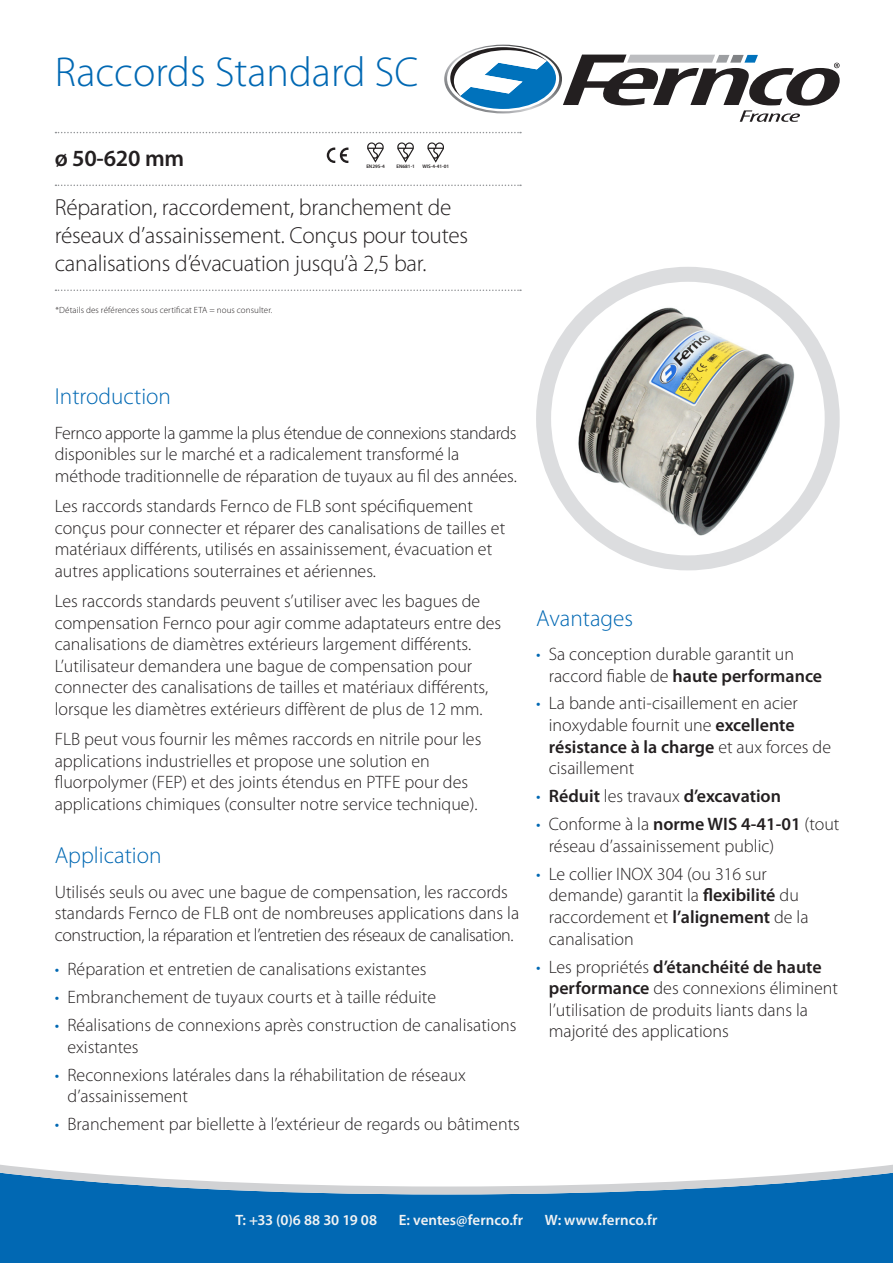
<style>
.page{position:relative;width:893px;height:1263px;background:#fff}
.page>*{position:absolute;margin:0;border:0;box-sizing:border-box;transform-origin:0 0}
.Page_Title{font:300 42px "Myriad Pro";color:#0168b3}
.Product_header{font:300 23.25px/27.9px "Myriad Pro";letter-spacing:-.01em;color:#231f20}
.Subtitle{font:300 23.25px "Myriad Pro";color:#0168b3}
.Product_header-2{font:600 23.25px "Myriad Pro";letter-spacing:-.01em;color:#231f20}
.Body_text{font:300 18px/21.6px "Myriad Pro";color:#231f20}
.t1{font:600 18px "Myriad Pro";color:#231f20}
.t2{font:600 15px "Myriad Pro";letter-spacing:.005em;color:#f2f3f4}
.t3{font:300 9px "Myriad Pro";letter-spacing:.015em;color:#231f20}
.Kitemark{font:600 5.1px "Myriad Pro";color:#231f20}
.s1{color:#0168b3}
.s2{font-weight:600}
.s3{font-weight:300;color:#0168b3}
.s4{font-weight:300}
</style>
<div class="page">
<svg style="left:55px;top:185px;width:466px;height:1px"></svg>
<svg style="left:55px;top:290px;width:466px;height:1px"></svg>
<svg style="left:544px;top:274px;width:288px;height:289px"></svg>
<img style="left:565px;top:306px;width:251px;height:230px">
<div style="left:536px;top:267px;width:304px;height:303px;border:15px solid #dcdddf;border-radius:50%"></div>
<svg style="left:55px;top:132px;width:466px;height:1px"></svg>
<svg style="left:367px;top:142px;width:17px;height:21px"></svg>
<svg style="left:397px;top:142px;width:17px;height:21px"></svg>
<svg style="left:427px;top:142px;width:17px;height:21px"></svg>
<svg style="left:327px;top:148px;width:21px;height:15px"></svg>
<svg style="left:444px;top:45px;width:396px;height:77px"></svg>
<div style="left:0;top:1194px;width:893px;height:69px;background:#0168b3"></div>
<svg style="left:0;top:1164px;width:893px;height:30px"></svg>
<p class="Page_Title" style="left:55px;top:46px;width:365px">Raccords Standard SC</p>
<p class="Product_header-2" style="left:55px;top:144px;width:131px">ø 50-620 mm</p>
<p class="Product_header" style="left:55px;top:194px;width:415px">Réparation, raccordement, branchement de réseaux d’assainissement. Conçus pour toutes canalisations d’évacuation jusqu’à 2,5 bar.</p>
<p class="Kitemark" style="left:366px;top:163px;width:20px">EN295-4</p>
<p class="Kitemark" style="left:396px;top:163px;width:20px">EN681-1</p>
<p class="Kitemark" style="left:422px;top:163px;width:28px">WIS-4-41-01</p>
<p class="t3" style="left:55px;top:304px;width:218px">*Détails des références sous certificat ETA = nous consulter.</p>
<p class="Subtitle" style="left:55px;top:383px;width:118px">Introduction</p>
<p class="Body_text" style="left:55px;top:422px;width:464px">Fernco apporte la gamme la plus étendue de connexions standards disponibles sur le marché et a radicalement transformé la méthode traditionnelle de réparation de tuyaux au fil des années.</p>
<p class="Body_text" style="left:55px;top:495px;width:452px">Les raccords standards Fernco de FLB sont spécifiquement conçus pour connecter et réparer des canalisations de tailles et matériaux différents, utilisés en assainissement, évacuation et autres applications souterraines et aériennes.</p>
<p class="Body_text" style="left:55px;top:590px;width:448px">Les raccords standards peuvent s’utiliser avec les bagues de compensation Fernco pour agir comme adaptateurs entre des canalisations de diamètres extérieurs largement différents.<br>L’utilisateur demandera une bague de compensation pour connecter des canalisations de tailles et matériaux différents, lorsque les diamètres extérieurs diffèrent de plus de 12 mm.</p>
<p class="Body_text" style="left:55px;top:728px;width:428px">FLB peut vous fournir les mêmes raccords en nitrile pour les applications industrielles et propose une solution en fluorpolymer (FEP) et des joints étendus en PTFE pour des applications chimiques (consulter notre service technique).</p>
<p class="Subtitle" style="left:55px;top:842px;width:108px">Application</p>
<p class="Body_text" style="left:55px;top:881px;width:466px">Utilisés seuls ou avec une bague de compensation, les raccords standards Fernco de FLB ont de nombreuses applications dans la construction, la réparation et l’entretien des réseaux de canalisation.</p>
<p class="Body_text" style="left:55px;top:958px;width:373px"><span class="s1">•</span> Réparation et entretien de canalisations existantes</p>
<p class="Body_text" style="left:55px;top:986px;width:383px"><span class="s1">•</span> Embranchement de tuyaux courts et à taille réduite</p>
<p class="Body_text" style="left:67px;top:1014px;width:451px;text-indent:-13px"><span class="s1">•</span> Réalisations de connexions après construction de canalisations existantes</p>
<p class="Body_text" style="left:67px;top:1064px;width:400px;text-indent:-13px"><span class="s1">•</span> Reconnexions latérales dans la réhabilitation de réseaux d’assainissement</p>
<p class="Body_text" style="left:55px;top:1113px;width:467px"><span class="s1">•</span> Branchement par biellette à l’extérieur de regards ou bâtiments</p>
<p class="Subtitle" style="left:536px;top:604px;width:99px">Avantages</p>
<p class="Body_text" style="left:549px;top:643px;width:275px;text-indent:-13px"><span class="s1">•</span> Sa conception durable garantit un raccord fiable de <span class="s2">haute performance</span></p>
<p class="Body_text" style="left:549px;top:692px;width:284px;text-indent:-13px"><span class="s1">•</span> La bande anti-cisaillement en acier inoxydable fournit une <span class="s2">excellente résistance à la charge</span> et aux forces de cisaillement</p>
<p class="t1" style="left:536px;top:785px;width:247px"><span class="s3">•</span> Réduit <span class="s4">les travaux</span> d’excavation</p>
<p class="Body_text" style="left:549px;top:813px;width:292px;text-indent:-13px"><span class="s1">•</span> Conforme à la <span class="s2">norme WIS 4-41-01</span> (tout réseau d’assainissement public)</p>
<p class="Body_text" style="left:549px;top:863px;width:261px;text-indent:-13px"><span class="s1">•</span> Le collier INOX 304 (ou 316 sur demande) garantit la <span class="s2">flexibilité</span> du raccordement et <span class="s2">l’alignement</span> de la canalisation</p>
<p class="Body_text" style="left:549px;top:956px;width:291px;text-indent:-13px"><span class="s1">•</span> Les propriétés <span class="s2">d’étanchéité de haute performance</span> des connexions éliminent l’utilisation de produits liants dans la majorité des applications</p>
<p class="t2" style="left:235px;top:1210px;width:143px">T: +33 (0)6 88 30 19 08</p>
<p class="t2" style="left:399px;top:1210px;width:126px">E: ventes@fernco.fr</p>
<p class="t2" style="left:545px;top:1210px;width:114px">W: www.fernco.fr</p>
</div>
